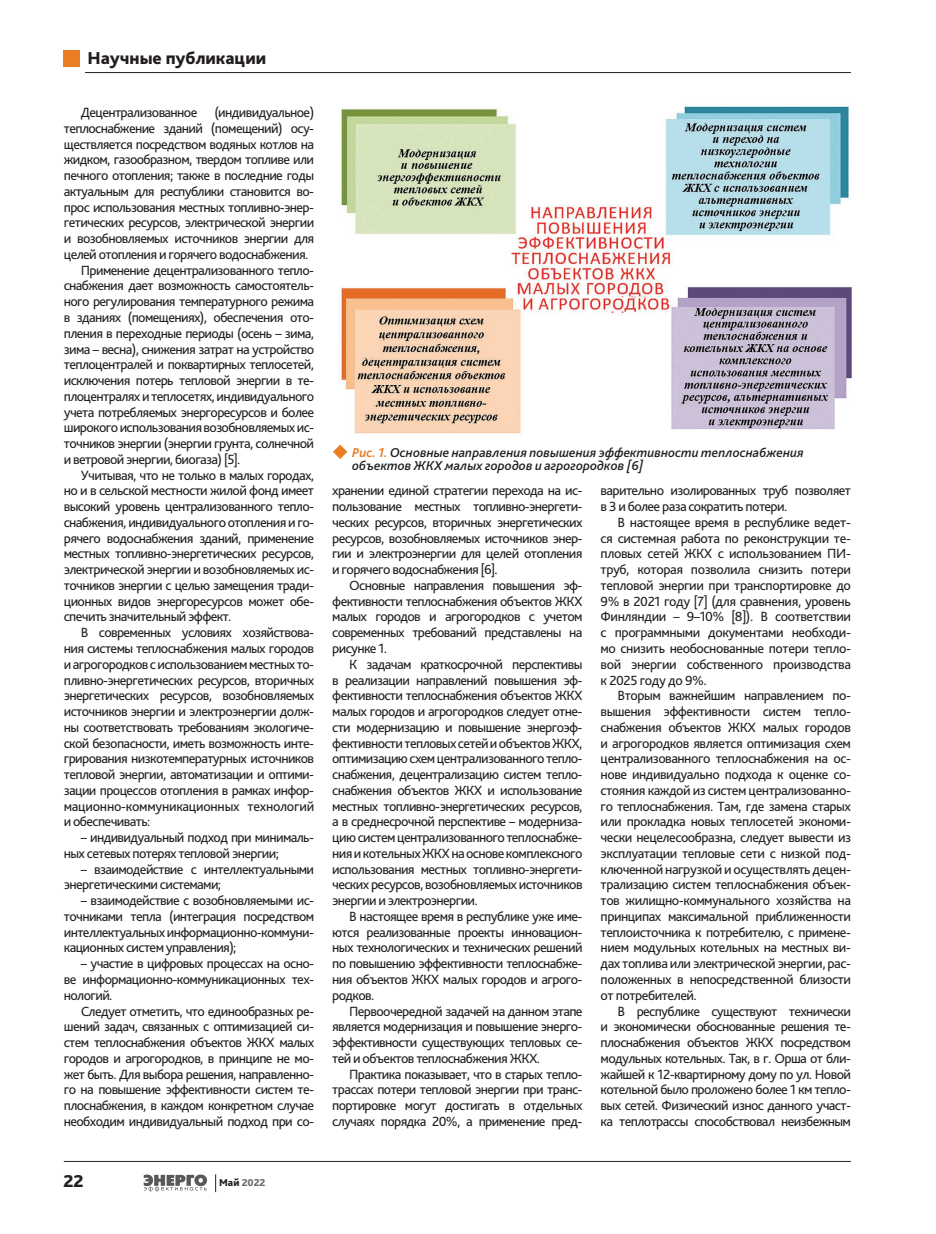
<style>
.page{position:relative;width:936px;height:1234px;background:#fff}
.page>*{position:absolute;margin:0;border:0;box-sizing:border-box;transform-origin:0 0}
.t1{font:800 18px "Bliss Pro";color:#231f20}
.t2{font:13.95px/15.8px "Bliss Pro";letter-spacing:-.045em;color:#231f20;text-align:justify}
.t3{font:13.95px "Bliss Pro";letter-spacing:-.02em;color:#231f20}
.t4{font:italic 500 13.5px/13.5px "Bliss Pro";color:#231f20}
.t5{font:800 10.5px "Bliss Pro";color:#6c6d70}
.s1{color:#231f20}
.s2{font-weight:700;color:#e97e24}
</style>
<div class="page">
<svg style="left:215px;top:1174px;width:1px;height:17px"></svg>
<hr style="left:64px;top:1160px;width:786px;height:1px;background:#231f20">
<hr style="left:85px;top:72px;width:765px;height:1px;background:#231f20">
<svg style="left:144px;top:1174px;width:63px;height:17px"></svg>
<div style="left:64px;top:50px;width:16px;height:16px;background:#e97e24"></div>
<svg style="left:333px;top:444px;width:14px;height:15px"></svg>
<img style="left:340px;top:106px;width:512px;height:328px">
<p class="t1" style="left:87px;top:47px;width:180px">Научные публикации</p>
<p class="t2" style="left:81px;top:104px;width:235px">Децентрализованное (индивидуальное)</p>
<p class="t2" style="left:64px;top:120px;width:252px">теплоснабжение зданий (помещений) осу-</p>
<p class="t2" style="left:64px;top:136px;width:252px">ществляется посредством водяных котлов на</p>
<p class="t2" style="left:64px;top:151px;width:252px">жидком, газообразном, твердом топливе или</p>
<p class="t2" style="left:64px;top:167px;width:252px">печного отопления; также в последние годы</p>
<p class="t2" style="left:64px;top:183px;width:252px">актуальным для республики становится во-</p>
<p class="t2" style="left:64px;top:199px;width:252px">прос использования местных топливно-энер-</p>
<p class="t2" style="left:64px;top:214px;width:252px">гетических ресурсов, электрической энергии</p>
<p class="t2" style="left:64px;top:230px;width:252px">и возобновляемых источников энергии для</p>
<p class="t2" style="left:64px;top:246px;width:246px">целей отопления и горячего водоснабжения.</p>
<p class="t2" style="left:81px;top:262px;width:235px">Применение децентрализованного тепло-</p>
<p class="t2" style="left:64px;top:277px;width:252px">снабжения дает возможность самостоятель-</p>
<p class="t2" style="left:64px;top:293px;width:252px">ного регулирования температурного режима</p>
<p class="t2" style="left:64px;top:309px;width:252px">в зданиях (помещениях), обеспечения ото-</p>
<p class="t2" style="left:64px;top:325px;width:252px">пления в переходные периоды (осень – зима,</p>
<p class="t2" style="left:64px;top:340px;width:252px">зима – весна), снижения затрат на устройство</p>
<p class="t2" style="left:64px;top:356px;width:252px">теплоцентралей и поквартирных теплосетей,</p>
<p class="t2" style="left:64px;top:372px;width:252px">исключения потерь тепловой энергии в те-</p>
<p class="t2" style="left:64px;top:388px;width:252px">плоцентралях и теплосетях, индивидуального</p>
<p class="t2" style="left:64px;top:403px;width:252px">учета потребляемых энергоресурсов и более</p>
<p class="t2" style="left:64px;top:419px;width:252px">широкого использования возобновляемых ис-</p>
<p class="t2" style="left:64px;top:435px;width:252px">точников энергии (энергии грунта, солнечной</p>
<p class="t2" style="left:64px;top:451px;width:178px">и ветровой энергии, биогаза) [5].</p>
<p class="t2" style="left:81px;top:466px;width:235px">Учитывая, что не только в малых городах,</p>
<p class="t2" style="left:64px;top:482px;width:252px">но и в сельской местности жилой фонд имеет</p>
<p class="t2" style="left:64px;top:498px;width:252px">высокий уровень централизованного тепло-</p>
<p class="t2" style="left:64px;top:514px;width:252px">снабжения, индивидуального отопления и го-</p>
<p class="t2" style="left:64px;top:529px;width:252px">рячего водоснабжения зданий, применение</p>
<p class="t2" style="left:64px;top:545px;width:252px">местных топливно-энергетических ресурсов,</p>
<p class="t2" style="left:64px;top:561px;width:252px">электрической энергии и возобновляемых ис-</p>
<p class="t2" style="left:64px;top:577px;width:252px">точников энергии с целью замещения тради-</p>
<p class="t2" style="left:64px;top:592px;width:252px">ционных видов энергоресурсов может обе-</p>
<p class="t2" style="left:64px;top:608px;width:169px">спечить значительный эффект.</p>
<p class="t2" style="left:81px;top:624px;width:235px">В современных условиях хозяйствова-</p>
<p class="t2" style="left:64px;top:640px;width:252px">ния системы теплоснабжения малых городов</p>
<p class="t2" style="left:64px;top:655px;width:252px">и агрогородков с использованием местных то-</p>
<p class="t2" style="left:64px;top:671px;width:252px">пливно-энергетических ресурсов, вторичных</p>
<p class="t2" style="left:64px;top:687px;width:252px">энергетических ресурсов, возобновляемых</p>
<p class="t2" style="left:64px;top:703px;width:252px">источников энергии и электроэнергии долж-</p>
<p class="t2" style="left:64px;top:718px;width:252px">ны соответствовать требованиям экологиче-</p>
<p class="t2" style="left:64px;top:734px;width:252px">ской безопасности, иметь возможность инте-</p>
<p class="t2" style="left:64px;top:750px;width:252px">грирования низкотемпературных источников</p>
<p class="t2" style="left:64px;top:766px;width:252px">тепловой энергии, автоматизации и оптими-</p>
<p class="t2" style="left:64px;top:781px;width:252px">зации процессов отопления в рамках инфор-</p>
<p class="t3" style="left:64px;top:797px;width:252px">мационно-коммуникационных технологий</p>
<p class="t2" style="left:64px;top:813px;width:88px">и обеспечивать:</p>
<p class="t2" style="left:64px;top:829px;width:252px;text-indent:17px">– индивидуальный подход при минималь&shy;ных сетевых потерях тепловой энергии;</p>
<p class="t2" style="left:64px;top:860px;width:252px;text-indent:17px">– взаимодействие с интеллектуальными энергетическими системами;</p>
<p class="t2" style="left:64px;top:892px;width:252px;text-indent:17px">– взаимодействие с возобновляемыми ис&shy;точниками тепла (интеграция посредством интеллектуальных информационно-коммуни&shy;кационных систем управления);</p>
<p class="t2" style="left:64px;top:955px;width:252px;text-indent:17px">– участие в цифровых процессах на осно&shy;ве информационно-коммуникационных тех&shy;нологий.</p>
<p class="t2" style="left:64px;top:1002px;width:252px;text-indent:17px">Следует отметить, что единообразных ре&shy;шений задач, связанных с оптимизацией си&shy;стем теплоснабжения объектов ЖКХ малых городов и агрогородков, в принципе не мо&shy;жет быть. Для выбора решения, направленно&shy;го на повышение эффективности систем те&shy;плоснабжения, в каждом конкретном случае необходим индивидуальный подход при со-</p>
<p class="t1" style="left:63px;top:1169px;width:22px">22</p>
<p class="t5" style="left:219px;top:1175px;width:48px"><span class="s1">Май</span> 2022</p>
<p class="t4" style="left:352px;top:445px;width:453px"><span class="s2">Рис. 1.</span> Основные направления повышения эффективности теплоснабжения объектов ЖКХ малых городов и агрогородков [6]</p>
<p class="t2" style="left:332px;top:482px;width:252px">хранении единой стратегии перехода на ис&shy;пользование местных топливно-энергети&shy;ческих ресурсов, вторичных энергетических ресурсов, возобновляемых источников энер&shy;гии и электроэнергии для целей отопления и горячего водоснабжения [6].</p>
<p class="t2" style="left:332px;top:577px;width:252px;text-indent:17px">Основные направления повышения эф&shy;фективности теплоснабжения объектов ЖКХ малых городов и агрогородков с учетом современных требований представлены на рисунке 1.</p>
<p class="t2" style="left:332px;top:655px;width:252px;text-indent:17px">К задачам краткосрочной перспективы в реализации направлений повышения эф&shy;фективности теплоснабжения объектов ЖКХ малых городов и агрогородков следует отне&shy;сти модернизацию и повышение энергоэф&shy;фективности тепловых сетей и объектов ЖКХ, оптимизацию схем централизованного тепло&shy;снабжения, децентрализацию систем тепло&shy;снабжения объектов ЖКХ и использование местных топливно-энергетических ресурсов, а в среднесрочной перспективе – модерниза&shy;цию систем централизованного теплоснабже&shy;ния и котельных ЖКХ на основе комплексного использования местных топливно-энергети&shy;ческих ресурсов, возобновляемых источников энергии и электроэнергии.</p>
<p class="t2" style="left:332px;top:907px;width:252px;text-indent:17px">В настоящее время в республике уже име&shy;ются реализованные проекты инновацион&shy;ных технологических и технических решений по повышению эффективности теплоснабже&shy;ния объектов ЖКХ малых городов и агрого&shy;родков.</p>
<p class="t2" style="left:332px;top:1002px;width:252px;text-indent:17px">Первоочередной задачей на данном этапе является модернизация и повышение энерго&shy;эффективности существующих тепловых се&shy;тей и объектов теплоснабжения ЖКХ.</p>
<p class="t2" style="left:332px;top:1065px;width:252px;text-indent:17px">Практика показывает, что в старых тепло&shy;трассах потери тепловой энергии при транс&shy;портировке могут достигать в отдельных случаях порядка 20%, а применение пред-</p>
<p class="t2" style="left:600px;top:482px;width:252px">варительно изолированных труб позволяет в 3 и более раза сократить потери.</p>
<p class="t2" style="left:600px;top:514px;width:252px;text-indent:17px">В настоящее время в республике ведет&shy;ся системная работа по реконструкции те&shy;пловых сетей ЖКХ с использованием ПИ&shy;труб, которая позволила снизить потери тепловой энергии при транспортировке до 9% в 2021 году [7] (для сравнения, уровень Финляндии – 9–10% [8]). В соответствии с программными документами необходи&shy;мо снизить необоснованные потери тепло&shy;вой энергии собственного производства к 2025 году до 9%.</p>
<p class="t2" style="left:600px;top:687px;width:252px;text-indent:17px">Вторым важнейшим направлением по&shy;вышения эффективности систем тепло&shy;снабжения объектов ЖКХ малых городов и агрогородков является оптимизация схем централизованного теплоснабжения на ос&shy;нове индивидуально подхода к оценке со&shy;стояния каждой из систем централизованно&shy;го теплоснабжения. Там, где замена старых или прокладка новых теплосетей экономи&shy;чески нецелесообразна, следует вывести из эксплуатации тепловые сети с низкой под&shy;ключенной нагрузкой и осуществлять децен&shy;трализацию систем теплоснабжения объек&shy;тов жилищно-коммунального хозяйства на принципах максимальной приближенности теплоисточника к потребителю, с примене&shy;нием модульных котельных на местных ви&shy;дах топлива или электрической энергии, рас&shy;положенных в непосредственной близости от потребителей.</p>
<p class="t2" style="left:600px;top:1002px;width:252px;text-indent:17px">В республике существуют технически и экономически обоснованные решения те&shy;плоснабжения объектов ЖКХ посредством модульных котельных. Так, в г. Орша от бли&shy;жайшей к 12-квартирному дому по ул. Новой котельной было проложено более 1 км тепло&shy;вых сетей. Физический износ данного участ&shy;ка теплотрассы способствовал неизбежным</p>
</div>
